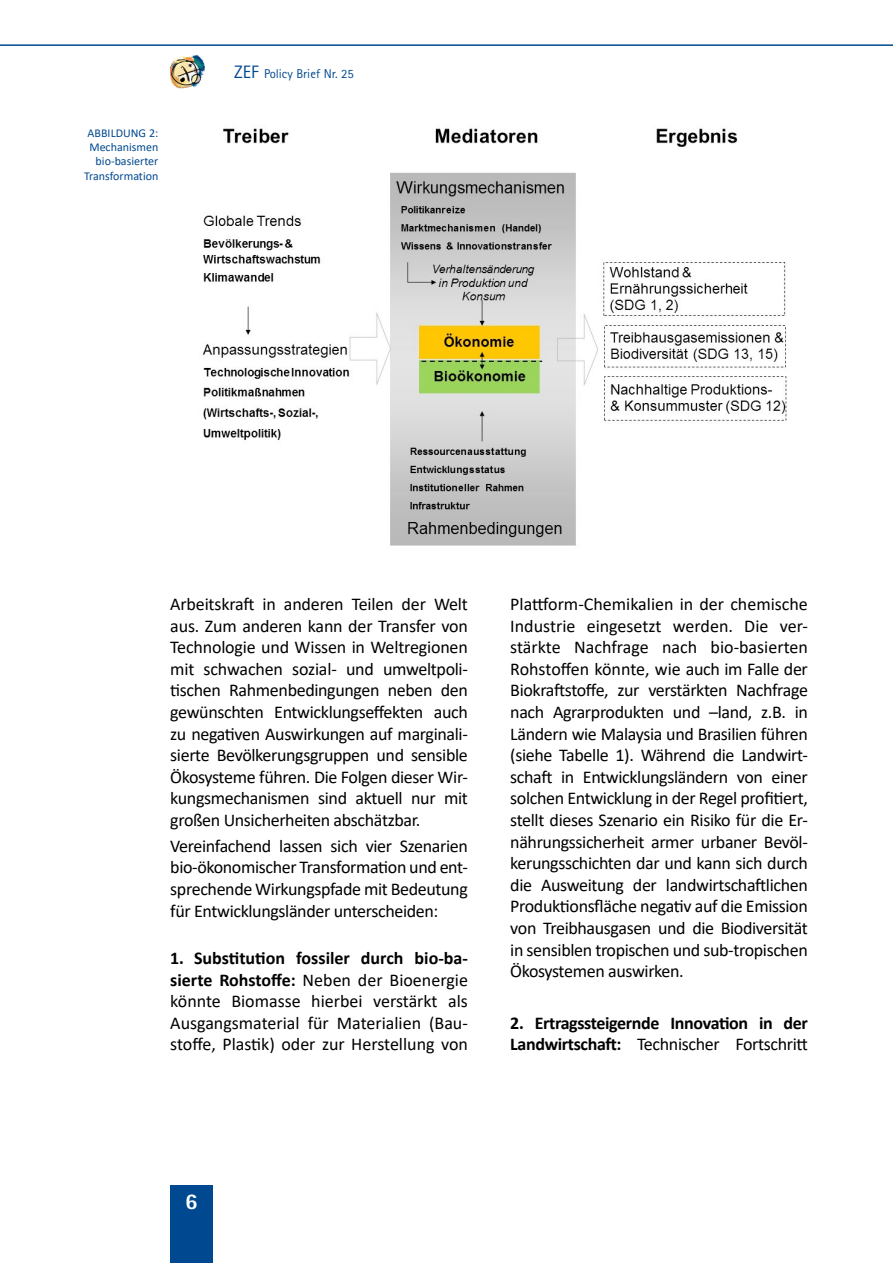
<style>
.page{position:relative;width:893px;height:1263px;background:#fff}
.page>*{position:absolute;margin:0;border:0;box-sizing:border-box;transform-origin:0 0}
.t1{font:800 22.5px "Rotis Sans Serif Std";color:#fff}
.t2{font:18px/21.6px "Calibri";letter-spacing:-.02em;color:#000;text-align:justify}
.t3{font:700 18px/21.6px "Calibri";letter-spacing:-.02em;color:#000}
.t4{font:12.75px "Rotis Sans Serif Std";color:#004990}
.t5{font:12px/14.4px "Calibri";color:#004990;text-align:right}
.s1{font-size:18px}
.s2{font-weight:700}
.s3{font-weight:400}
</style>
<div class="page">
<div style="left:170px;top:1186px;width:43px;height:77px;background:#004990"></div>
<hr style="left:0;top:44px;width:893px;height:2px;background:#004990">
<img style="left:170px;top:55px;width:34px;height:34px">
<img style="left:202px;top:128px;width:585px;height:418px">
<p class="t5" style="left:84px;top:125px;width:76px">ABBILDUNG 2:<br>Mechanismen bio-basierter<br>Transformation</p>
<p class="t4" style="left:234px;top:66px;width:121px"><span class="s1">ZEF</span> Policy Brief Nr. 25</p>
<p class="t2" style="left:170px;top:593px;width:299px">Arbeitskraft in anderen Teilen der Welt aus. Zum anderen kann der Transfer von Technologie und Wissen in Weltregionen mit schwachen sozial- und umweltpoli&shy;tischen Rahmenbedingungen neben den gewünschten Entwicklungseffekten auch zu negativen Auswirkungen auf marginali&shy;sierte Bevölkerungsgruppen und sensible Ökosysteme führen. Die Folgen dieser Wir&shy;kungsmechanismen sind aktuell nur mit großen Unsicherheiten abschätzbar.</p>
<p class="t2" style="left:170px;top:834px;width:299px">Vereinfachend lassen sich vier Szenarien bio-ökonomischer Transformation und ent&shy;sprechende Wirkungspfade mit Bedeutung für Entwicklungsländer unterscheiden:</p>
<p class="t2" style="left:170px;top:947px;width:299px"><span class="s2">1. Substitution fossiler durch bio-ba&shy;sierte Rohstoffe:</span> Neben der Bioenergie könnte Biomasse hierbei verstärkt als Ausgangsmaterial für Materialien (Bau&shy;stoffe, Plastik) oder zur Herstellung von</p>
<p class="t2" style="left:510px;top:593px;width:299px">Plattform-Chemikalien in der chemische Industrie eingesetzt werden. Die ver&shy;stärkte Nachfrage nach bio-basierten Rohstoffen könnte, wie auch im Falle der Biokraftstoffe, zur verstärkten Nachfrage nach Agrarprodukten und –land, z.B. in Ländern wie Malaysia und Brasilien führen (siehe Tabelle 1). Während die Landwirt&shy;schaft in Entwicklungsländern von einer solchen Entwicklung in der Regel profitiert, stellt dieses Szenario ein Risiko für die Er&shy;nährungssicherheit armer urbaner Bevöl&shy;kerungsschichten dar und kann sich durch die Ausweitung der landwirtschaftlichen Produktionsfläche negativ auf die Emission von Treibhausgasen und die Biodiversität in sensiblen tropischen und sub-tropischen Ökosystemen auswirken.</p>
<p class="t3" style="left:510px;top:1012px;width:299px">2. Ertragssteigernde Innovation in der<br>Landwirtschaft: <span class="s3">Technischer Fortschritt</span></p>
<p class="t1" style="left:185px;top:1187px;width:14px">6</p>
</div>
